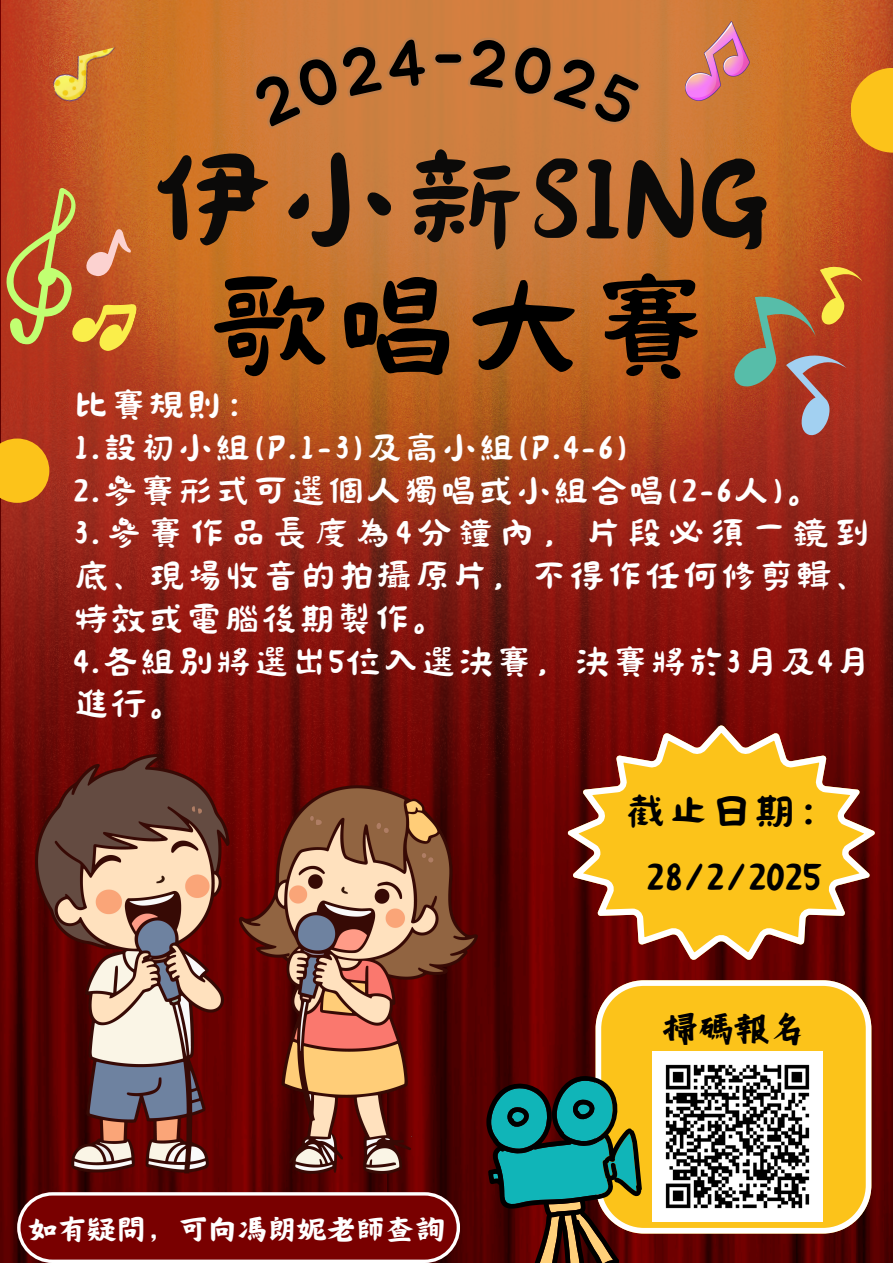
<style>
.page{position:relative;width:893px;height:1263px;background:#fff}
.page>*{position:absolute;margin:0;border:0;box-sizing:border-box;transform-origin:0 0}
.t1{font:140.93px "Canva Li CN";color:#0b0a09}
.t2{font:140.93px "Canva Li CN";color:#000}
.t3{font:64.95px "Jua";color:#000}
.t4{font:47.7px/66.4px "Canva Li CN";color:#000;text-align:center}
.t5{font:40.88px/42.8px "Canva Li CN";letter-spacing:.025em;color:#fff}
.t6{font:39.75px "Canva Sword Like Dream CN";color:#000}
.t7{font:31.35px "Canva Wen CN";letter-spacing:.045em;color:#fff}
</style>
<div class="page">
<img style="left:0;top:0;width:893px;height:1263px">
<img style="left:2px;top:0;width:891px;height:1064px">
<img style="left:686px;top:21px;width:64px;height:79px">
<img style="left:48px;top:46px;width:83px;height:59px">
<svg style="left:568px;top:725px;width:307px;height:235px;background:#c88627"></svg>
<svg style="left:595px;top:980px;width:276px;height:253px;background:#f3c139"></svg>
<svg style="left:17px;top:1192px;width:443px;height:71px;background:#841a1a"></svg>
<svg style="left:0;top:438px;width:49px;height:65px;background:#edaa1a"></svg>
<svg style="left:850px;top:68px;width:43px;height:85px;background:#eea91b"></svg>
<img style="left:36px;top:754px;width:442px;height:419px">
<svg style="left:478px;top:1070px;width:174px;height:193px;background:#516248"></svg>
<svg style="left:717px;top:260px;width:153px;height:178px;background:#ad5935"></svg>
<svg style="left:0;top:178px;width:139px;height:178px;background:#c06831"></svg>
<img style="left:652px;top:1051px;width:170px;height:170px">
<svg style="left:243px;top:32px;width:406px;height:103px;background:#cc7e41"></svg>
<h3 class="t3" style="left:432px;top:33px;width:33px">-</h3>
<p class="t1" style="left:149px;top:140px;width:623px">伊小新SING</p>
<h2 class="t2" style="left:206px;top:267px;width:509px">歌唱大賽</h2>
<p class="t5" style="left:73px;top:384px;width:799px">比賽規則：<br>1.設初小組(P.1-3)及高小組(P.4-6)<br>2.參賽形式可選個人獨唱或小組合唱(2-6人)。<br>3.參賽作品長度為4分鐘內，片段必須一鏡到底、現場收音的拍攝原片，不得作任何修剪輯、特效或電腦後期製作。<br>4.各組別將選出5位入選決賽，決賽將於3月及4月進行。</p>
<p class="t4" style="left:624px;top:779px;width:220px">截止日期：<br>28/2/2025</p>
<p class="t7" style="left:29px;top:1213px;width:417px">如有疑問，可向馮朗妮老師查詢</p>
<p class="t6" style="left:662px;top:1011px;width:145px">掃碼報名</p>
</div>
